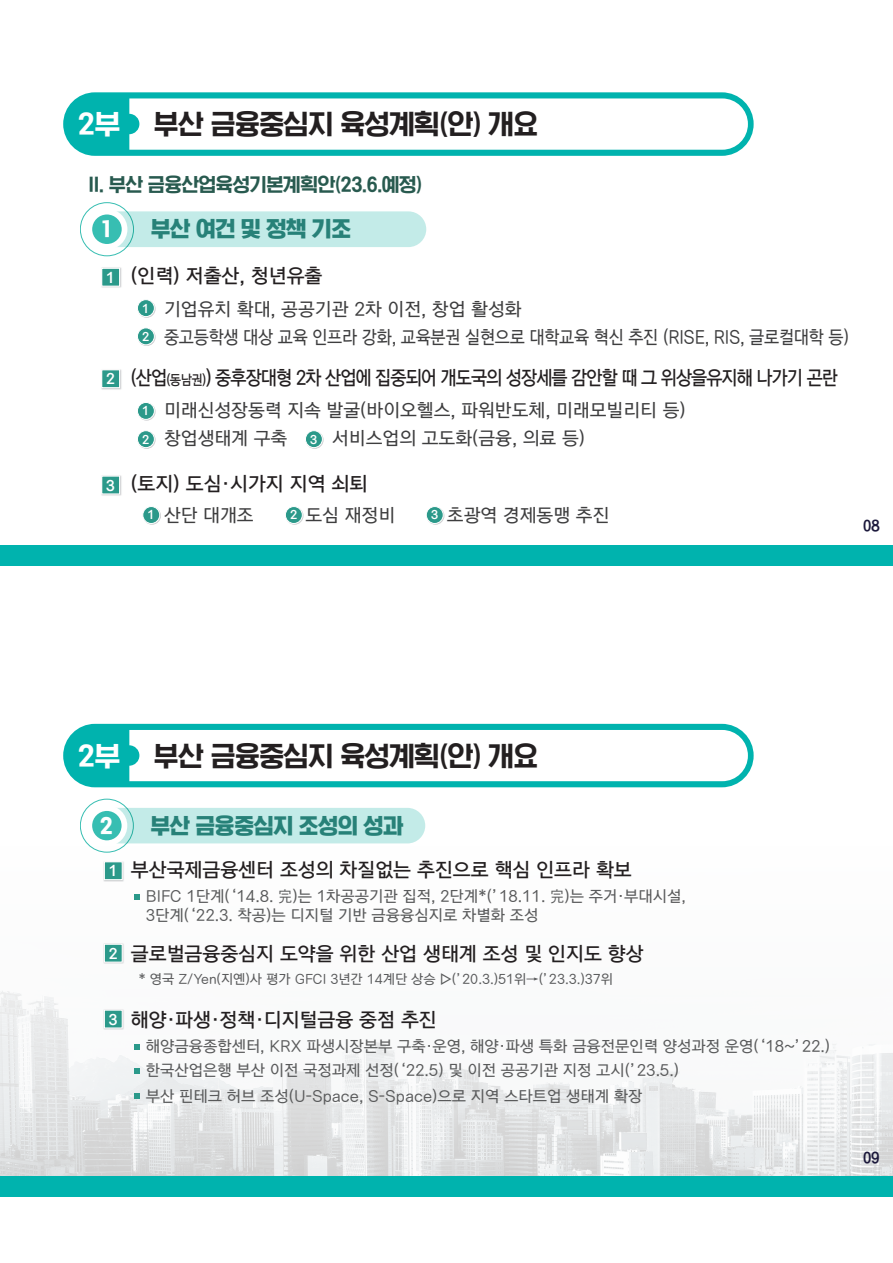
<style>
.page{position:relative;width:893px;height:1263px;background:#fff}
.page>*{position:absolute;margin:0;border:0;box-sizing:border-box;transform-origin:0 0}
.t1{font:26.85px "Korean SWGI3 R";letter-spacing:-.015em;color:#231f20;scale:.95 1}
.t2{font:21.3px "Korean SWGI4 R";letter-spacing:-.015em;color:#278178;scale:.95 1}
.t3{font:21.15px "Korean SWGI4 R";letter-spacing:-.015em;color:#278178;scale:.95 1}
.t4{font:20.7px "Korean SWGI4 R";color:#fff;scale:.95 1}
.t5{font:20.55px "Korean SWGI4 R";color:#fff;scale:.95 1}
.t6{font:19.65px "Typo S Si Gothic 150";color:#231f20}
.t7{font:19.65px "Typo S Si Gothic 150";letter-spacing:-.05em;color:#231f20;scale:.9 1}
.t8{font:18.6px/27.5px "Typo S Si Gothic 140";color:#3e3e3f}
.t9{font:18.6px "Typo S Si Gothic 140";color:#3e3e3f;scale:.9 1}
.t10{font:18.6px "Korean SWGI3 R";letter-spacing:-.015em;color:#285a4f;scale:.95 1}
.t11{font:15.75px/18.9px "Typo S Si Gothic 140";color:#595a5b}
.t12{font:14.4px "Typo S Si Gothic 170";color:#fff}
.t13{font:14.25px "Korean SWGI2 R";color:#1c193c}
.t14{font:13.5px "Typo S Si Gothic 140";color:#595a5b}
.t15{font:11.7px "Typo S Si Gothic 170";color:#fff}
.s1{color:#fff}
.s2{font-size:13.95px}
.s3{font-family:"Typo S Si Gothic 170";font-size:11.7px;color:#fff}
</style>
<div class="page">
<div style="left:63px;top:92px;width:691px;height:64px;background:#00b3ae;border-radius:32px"></div>
<div style="left:129px;top:98px;width:619px;height:52px;background:#fff"></div>
<div style="left:89px;top:211px;width:337px;height:36px;background:#c3ebe8;border-radius:18px"></div>
<div style="left:86px;top:209px;width:41px;height:41px;background:#fff;border-radius:50%"></div>
<div style="left:80px;top:202px;width:54px;height:54px;border:1px solid #37beb2;border-radius:50%"></div>
<div style="left:92px;top:214px;width:30px;height:30px;background:#37beb2;border-radius:50%"></div>
<div style="left:0;top:545px;width:892px;height:20px;background:#00b3ae"></div>
<img style="left:102px;top:267px;width:20px;height:21px">
<div style="left:102px;top:268px;width:18px;height:18px;background:#2b998a"></div>
<div style="left:101px;top:268px;width:19px;height:19px;border:1px solid #fff"></div>
<img style="left:101px;top:369px;width:21px;height:21px">
<div style="left:102px;top:370px;width:18px;height:18px;background:#2b998a"></div>
<div style="left:101px;top:369px;width:19px;height:19px;border:1px solid #fff"></div>
<img style="left:101px;top:475px;width:21px;height:21px">
<div style="left:102px;top:476px;width:18px;height:18px;background:#2b998a"></div>
<div style="left:101px;top:476px;width:19px;height:18px;border:1px solid #fff"></div>
<div style="left:138px;top:300px;width:17px;height:18px;border:1px solid #bcbdc0;border-radius:50%"></div>
<div style="left:137px;top:300px;width:17px;height:17px;background:#2b998a;border-radius:50%"></div>
<div style="left:137px;top:299px;width:18px;height:18px;border:1px solid #fff;border-radius:50%"></div>
<div style="left:138px;top:328px;width:17px;height:18px;border:1px solid #bcbdc0;border-radius:50%"></div>
<div style="left:137px;top:328px;width:17px;height:17px;background:#2b998a;border-radius:50%"></div>
<div style="left:137px;top:327px;width:18px;height:18px;border:1px solid #fff;border-radius:50%"></div>
<div style="left:137px;top:402px;width:17px;height:17px;background:#2b998a;border-radius:50%"></div>
<div style="left:137px;top:402px;width:18px;height:18px;border:1px solid #fff;border-radius:50%"></div>
<div style="left:143px;top:507px;width:18px;height:18px;border:1px solid #bcbdc0;border-radius:50%"></div>
<div style="left:143px;top:506px;width:17px;height:17px;background:#2b998a;border-radius:50%"></div>
<div style="left:142px;top:506px;width:18px;height:18px;border:1px solid #fff;border-radius:50%"></div>
<div style="left:286px;top:507px;width:17px;height:18px;border:1px solid #bcbdc0;border-radius:50%"></div>
<div style="left:285px;top:506px;width:17px;height:17px;background:#2b998a;border-radius:50%"></div>
<div style="left:285px;top:506px;width:18px;height:18px;border:1px solid #fff;border-radius:50%"></div>
<div style="left:427px;top:507px;width:17px;height:18px;border:1px solid #bcbdc0;border-radius:50%"></div>
<div style="left:426px;top:506px;width:17px;height:17px;background:#2b998a;border-radius:50%"></div>
<div style="left:426px;top:506px;width:18px;height:18px;border:1px solid #fff;border-radius:50%"></div>
<div style="left:138px;top:431px;width:17px;height:18px;border:1px solid #bcbdc0;border-radius:50%"></div>
<div style="left:137px;top:431px;width:17px;height:17px;background:#2b998a;border-radius:50%"></div>
<div style="left:137px;top:430px;width:18px;height:18px;border:1px solid #fff;border-radius:50%"></div>
<div style="left:306px;top:431px;width:17px;height:18px;border:1px solid #bcbdc0;border-radius:50%"></div>
<div style="left:305px;top:431px;width:17px;height:17px;background:#2b998a;border-radius:50%"></div>
<div style="left:305px;top:430px;width:18px;height:18px;border:1px solid #fff;border-radius:50%"></div>
<svg style="left:0;top:846px;width:893px;height:333px"></svg>
<div style="left:63px;top:724px;width:691px;height:63px;background:#00b3ae;border-radius:32px"></div>
<div style="left:129px;top:730px;width:619px;height:51px;background:#fff"></div>
<div style="left:89px;top:808px;width:336px;height:35px;background:#c3ebe8;border-radius:18px"></div>
<div style="left:86px;top:805px;width:41px;height:41px;background:#fff;border-radius:50%"></div>
<div style="left:80px;top:799px;width:54px;height:53px;border:1px solid #37beb2;border-radius:50%"></div>
<div style="left:92px;top:811px;width:30px;height:29px;background:#37beb2;border-radius:50%"></div>
<div style="left:0;top:1176px;width:892px;height:21px;background:#00b3ae"></div>
<svg style="left:134px;top:894px;width:5px;height:5px"></svg>
<svg style="left:134px;top:1044px;width:5px;height:6px"></svg>
<svg style="left:134px;top:1068px;width:5px;height:5px"></svg>
<svg style="left:134px;top:1094px;width:5px;height:5px"></svg>
<img style="left:103px;top:860px;width:22px;height:22px">
<div style="left:104px;top:862px;width:18px;height:18px;background:#2b998a"></div>
<div style="left:104px;top:861px;width:19px;height:19px;border:1px solid #fff"></div>
<img style="left:103px;top:943px;width:22px;height:22px">
<div style="left:104px;top:944px;width:18px;height:18px;background:#2b998a"></div>
<div style="left:104px;top:944px;width:19px;height:18px;border:1px solid #fff"></div>
<img style="left:103px;top:1009px;width:22px;height:22px">
<div style="left:104px;top:1010px;width:18px;height:18px;background:#2b998a"></div>
<div style="left:104px;top:1010px;width:19px;height:18px;border:1px solid #fff"></div>
<p class="t1" style="left:78px;top:110px;width:486px"><span class="s1">2부</span> 부산 금융중심지 육성계획(안) 개요</p>
<p class="t10" style="left:88px;top:175px;width:353px">II. 부산 금융산업육성기본계획안(23.6.예정)</p>
<p class="t4" style="left:102px;top:218px;width:12px">1</p>
<p class="t2" style="left:151px;top:217px;width:213px">부산 여건 및 정책 기조</p>
<p class="t6" style="left:131px;top:266px;width:193px">(인력) 저출산, 청년유출</p>
<p class="t12" style="left:106px;top:270px;width:10px">1</p>
<p class="t12" style="left:106px;top:372px;width:10px">2</p>
<p class="t12" style="left:106px;top:478px;width:10px">3</p>
<p class="t15" style="left:142px;top:302px;width:9px">1</p>
<p class="t15" style="left:142px;top:330px;width:9px">2</p>
<p class="t8" style="left:164px;top:296px;width:359px">기업유치 확대, 공공기관 2차 이전, 창업 활성화</p>
<p class="t9" style="left:164px;top:327px;width:763px">중고등학생 대상 교육 인프라 강화, 교육분권 실현으로 대학교육 혁신 추진 (RISE, RIS, 글로컬대학 등)</p>
<p class="t7" style="left:131px;top:368px;width:787px">(산업<span class="s2">(동남권)</span>) 중후장대형 2차 산업에 집중되어 개도국의 성장세를 감안할 때 그 위상을유지해 나가기 곤란</p>
<p class="t8" style="left:164px;top:397px;width:523px">미래신성장동력 지속 발굴(바이오헬스, 파워반도체, 미래모빌리티 등) 창업생태계 구축</p>
<p class="t15" style="left:142px;top:405px;width:9px">1</p>
<p class="t15" style="left:142px;top:433px;width:9px">2</p>
<p class="t8" style="left:310px;top:425px;width:276px"><span class="s3">3</span> 서비스업의 고도화(금융, 의료 등)</p>
<p class="t6" style="left:131px;top:473px;width:238px">(토지) 도심·시가지 지역 쇠퇴</p>
<p class="t8" style="left:164px;top:502px;width:91px">산단 대개조</p>
<p class="t8" style="left:305px;top:502px;width:91px">도심 재정비</p>
<p class="t8" style="left:447px;top:502px;width:164px">초광역 경제동맹 추진</p>
<p class="t15" style="left:148px;top:509px;width:9px">1</p>
<p class="t15" style="left:290px;top:509px;width:9px">2</p>
<p class="t15" style="left:431px;top:509px;width:9px">3</p>
<p class="t13" style="left:863px;top:518px;width:19px">08</p>
<p class="t1" style="left:78px;top:741px;width:486px"><span class="s1">2부</span> 부산 금융중심지 육성계획(안) 개요</p>
<p class="t5" style="left:100px;top:814px;width:15px">2</p>
<p class="t3" style="left:150px;top:814px;width:268px">부산 금융중심지 조성의 성과</p>
<p class="t6" style="left:131px;top:860px;width:502px">부산국제금융센터 조성의 차질없는 추진으로 핵심 인프라 확보</p>
<p class="t11" style="left:146px;top:887px;width:541px">BIFC 1단계(‘14.8. 完)는 1차공공기관 집적, 2단계*(’18.11. 完)는 주거·부대시설,<br>3단계(‘22.3. 착공)는 디지털 기반 금융융심지로 차별화 조성</p>
<p class="t12" style="left:109px;top:863px;width:10px">1</p>
<p class="t12" style="left:109px;top:946px;width:10px">2</p>
<p class="t12" style="left:109px;top:1012px;width:10px">3</p>
<p class="t6" style="left:131px;top:944px;width:514px">글로벌금융중심지 도약을 위한 산업 생태계 조성 및 인지도 향상</p>
<p class="t14" style="left:138px;top:972px;width:476px">* 영국 Z/Yen(지옌)사 평가 GFCI 3년간 14계단 상승 ▹(’20.3.)51위→(’23.3.)37위</p>
<p class="t6" style="left:131px;top:1010px;width:307px">해양·파생·정책·디지털금융 중점 추진</p>
<p class="t11" style="left:146px;top:1035px;width:686px;line-height:23.4px">해양금융종합센터, KRX 파생시장본부 구축·운영, 해양·파생 특화 금융전문인력 양성과정 운영(‘18~’22.) 한국산업은행 부산 이전 국정과제 선정(‘22.5) 및 이전 공공기관 지정 고시(’23.5.)</p>
<p class="t11" style="left:146px;top:1087px;width:498px">부산 핀테크 허브 조성(U-Space, S-Space)으로 지역 스타트업 생태계 확장</p>
<p class="t13" style="left:863px;top:1150px;width:18px">09</p>
</div>
